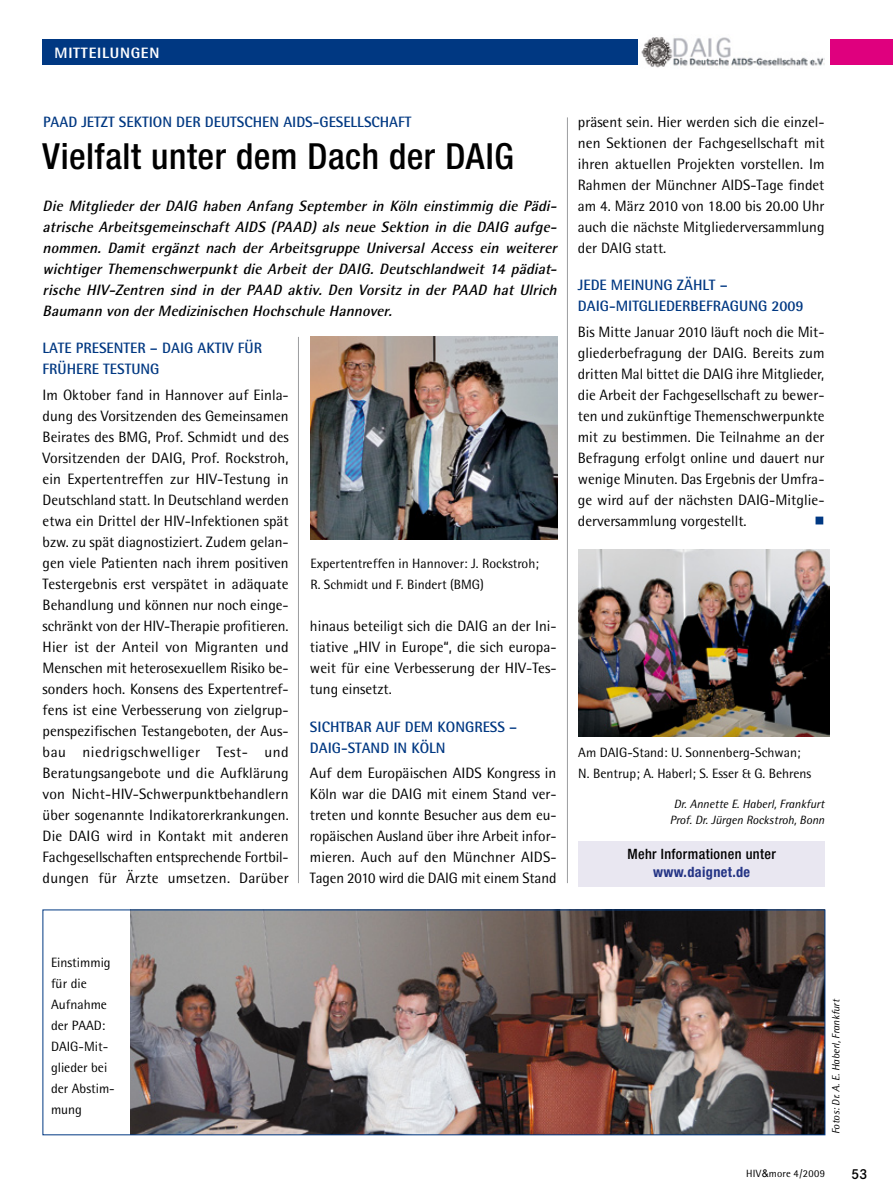
<style>
.page{position:relative;width:893px;height:1191px;background:#fff}
.page>*{position:absolute;margin:0;border:0;box-sizing:border-box;transform-origin:0 0}
.t1{font:500 condensed 36px "Helvetica Neue";letter-spacing:.015em;color:#000}
.t2{font:15px/21px "Rotis Semi Sans";color:#000;text-align:justify}
.t3{font:italic 700 15px/21px "Rotis Semi Sans";letter-spacing:.02em;color:#000;text-align:justify}
.t4{font:700 15px/21px "Rotis Semi Sans";color:#003882}
.t5{font:800 15px "Rotis Semi Sans";letter-spacing:.05em;color:#fff}
.t6{font:600 15px "Corporate S";color:#000}
.t7{font:500 condensed 14.25px "Helvetica Neue";letter-spacing:.025em;color:#000}
.t8{font:700 condensed 14.25px "Helvetica Neue";letter-spacing:.025em;color:#243485}
.t9{font:13.5px/21px "Rotis Semi Sans";color:#000}
.t10{font:italic 12px/16.5px "Rotis Semi Sans";color:#000;text-align:center}
.t11{font:italic 10.5px "Rotis Semi Sans";letter-spacing:-.005em;color:#000}
.t12{font:10.5px "Rotis Semi Sans";letter-spacing:.02em;color:#000}
.s1{font-family:"Arial"}
</style>
<div class="page">
<div style="left:831px;top:39px;width:62px;height:25px;background:#df007e"></div>
<div style="left:43px;top:39px;width:658px;height:25px;background:#003882"></div>
<hr style="left:567px;top:117px;width:1px;height:766px;background:#9c9d9f">
<hr style="left:298px;top:337px;width:1px;height:546px;background:#9c9d9f">
<div style="left:578px;top:841px;width:247px;height:45px;background:#e9e7f1"></div>
<img style="left:638px;top:37px;width:187px;height:31px">
<div style="left:816px;top:517px;width:7px;height:7px;background:#003882"></div>
<img style="left:130px;top:911px;width:693px;height:222px">
<div style="left:43px;top:909px;width:782px;height:226px;border:1px solid #003882"></div>
<img style="left:310px;top:337px;width:247px;height:202px">
<img style="left:578px;top:549px;width:251px;height:187px">
<p class="t5" style="left:55px;top:43px;width:106px">MITTEILUNGEN</p>
<p class="t4" style="left:43px;top:111px;width:370px">PAAD JETZT SEKTI ON DER DEUTSCHEN AIDS-GESELLSCHAFT</p>
<h1 class="t1" style="left:43px;top:135px;width:473px">Vielfalt unter dem Dach der DAIG</h1>
<p class="t3" style="left:43px;top:195px;width:519px">Die Mitglieder der DAIG haben Anfang September in Köln einstimmig die Pädi&shy;atrische Arbeitsgemeinschaft AIDS (PAAD) als neue Sektion in die DAIG aufge&shy;nommen. Damit ergänzt nach der Arbeitsgruppe Universal Access ein weiterer wichtiger Themenschwerpunkt die Arbeit der DAIG. Deutschlandweit 14 pädiat&shy;rische H IV-Zentren sind in der PAAD aktiv. Den Vorsitz in der PAAD hat Ulrich Baumann von derMedizinischen Hochschule Hannover.</p>
<p class="t4" style="left:43px;top:337px;width:221px">LATE PRESENTER – DAIG AKTIV FÜR<br>FRÜHERE TESTUNG</p>
<p class="t2" style="left:43px;top:384px;width:248px">Im Oktober fand in Hannover auf Einla&shy;dung des Vorsitzenden des Gemeinsamen Beirates des BMG, Prof. Schmidt und des Vorsitzenden der DAIG, Prof. Rockstroh, ein Expertentreffen zur HIV-Testung in Deutschland statt. In Deutschland werden etwa ein Drittel der HIV-Infektionen spät bzw. zu spät diagnostiziert. Zudem gelan&shy;gen viele Patienten nach ihrem positiven Testergebnis erst verspätet in adäquate Behandlung und können nur noch einge&shy;schränkt von der HIV-Therapie profitieren.<br>Hier ist der Anteil von Migranten und Menschen mit heterosexuellem Risiko be&shy;sonders hoch. Konsens des Expertentref&shy;fens ist eine Verbesserung von zielgrup&shy;penspezifischen Testangeboten, der Aus&shy;bau niedrigschwelliger Test- und Beratungsangebote und die Aufklärung von Nicht-HIV-Schwerpunktbehandlern über sogenannte Indikatorerkrankungen.<br>Die DAIG wird in Kontakt mit anderen Fachgesellschaften entsprechende Fortbil&shy;dungen für Ärzte umsetzen. Darüber</p>
<p class="t9" style="left:310px;top:553px;width:230px">Expertentreffen in Hannover: J. Rockstroh;<br>R. Schmidt und F. Bindert (BMG)</p>
<p class="t2" style="left:310px;top:615px;width:248px">hinaus beteiligt sich die DAIG an der Ini&shy;tiative „HIV in Europe“, die sich europa&shy;weit für eine Verbesserung der HIV-Tes&shy;tung einsetzt.</p>
<p class="t4" style="left:310px;top:715px;width:209px">SI CHTBAR AUF DEM KONGRESS –<br>DAIG-STAND I N KÖLN</p>
<p class="t2" style="left:310px;top:762px;width:248px">Auf dem Europäischen AIDS Kongress in Köln war die DAIG mit einem Stand ver&shy;treten und konnte Besucher aus dem eu&shy;ropäischen Ausland über ihre Arbeit infor&shy;mieren. Auch auf den Münchner AIDS-Tagen 2010 wird die DAIG mit einem Stand</p>
<p class="t2" style="left:578px;top:111px;width:248px">präsent sein. Hier werden sich die einzel&shy;nen Sektionen der Fachgesellschaft mit ihren aktuellen Projekten vorstellen. Im Rahmen der Münchner AIDS-Tage findet am 4. März 2010 von 18.00 bis 20.00 Uhr auch die nächste Mitgliederversammlung der DAIG statt.</p>
<p class="t4" style="left:578px;top:274px;width:227px">JEDE MEINUNG ZÄHLT –<br>DAIG-MITGLI EDERBEFRAGUNG 2009</p>
<p class="t2" style="left:578px;top:321px;width:248px">Bis Mitte Januar 2010 läuft noch die Mit&shy;gliederbefragung der DAIG. Bereits zum dritten Mal bittet die DAIG ihre Mitglieder, die Arbeit der Fachgesellschaft zu bewer&shy;ten und zukünftige Themenschwerpunkte mit zu bestimmen. Die Teilnahme an der Befragung erfolgt online und dauert nur wenige Minuten. Das Ergebnis der Umfra&shy;ge wird auf der nächsten DAIG-Mitglie&shy;derversammlung vorgestellt.</p>
<p class="t9" style="left:578px;top:742px;width:234px">Am DAIG-Stand: U. Sonnenberg-Schwan;<br>N. Bentrup; A. Haberl; S. Esser &amp; G. Behrens</p>
<p class="t10" style="left:670px;top:795px;width:156px">Dr. Annette E. Haberl, Frankfurt<br>Prof. Dr. Jürgen Rockstroh, Bonn</p>
<p class="t7" style="left:627px;top:845px;width:150px">Mehr Informationen unter</p>
<p class="t8" style="left:653px;top:863px;width:99px">www.daignet.de</p>
<p class="t9" style="left:51px;top:952px;width:65px">Einstimmig für die<br>Aufnahme der PAAD:<br>DAIG-Mit&shy;glieder bei der Abstim&shy;mung</p>
<p class="t11" style="left:829px;top:1134px;width:137px;rotate:-90deg">Fotos: Dr. A. E. Haberl, Frankfurt</p>
<p class="t12" style="left:746px;top:1167px;width:80px">HIV<span class="s1">&amp;</span>more 4/2009</p>
<p class="t6" style="left:851px;top:1165px;width:18px">53</p>
</div>
